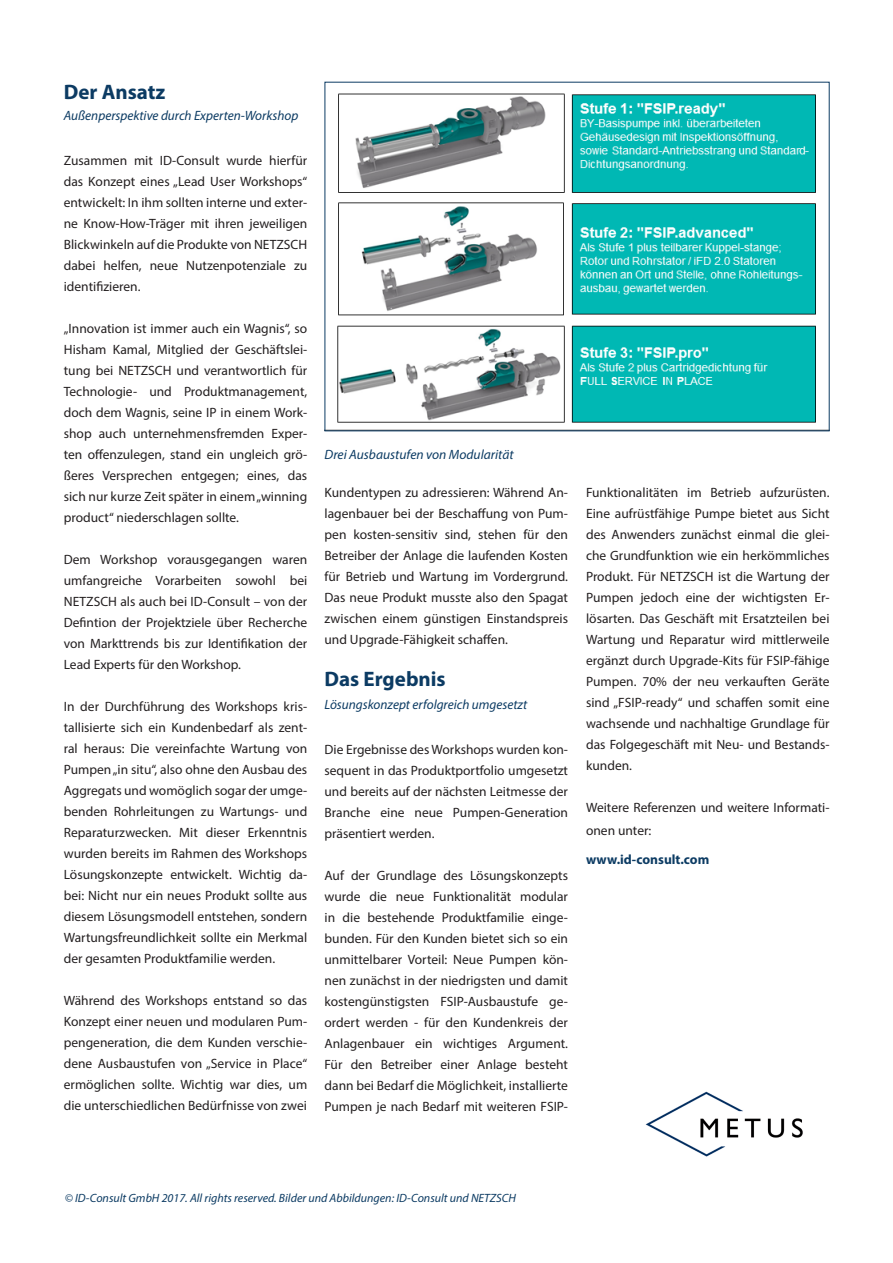
<style>
.page{position:relative;width:893px;height:1263px;background:#fff}
.page>*{position:absolute;margin:0;border:0;box-sizing:border-box;transform-origin:0 0}
.Fließtext{font:700 21px "Myriad Pro";color:#0c3b63}
.Sub-Headline_dick{font:700 21px "Myriad Pro";color:#0c3b63}
.Fließtext-2{font:13.5px/21px "Myriad Pro";color:#231f20;text-align:justify}
.Fließtext-3{font:italic 13.5px "Myriad Pro";color:#0c3b63}
.Fließtext-4{font:700 13.5px "Myriad Pro";color:#0c3b63}
.Fließtext-5{font:italic 12px "Myriad Pro";color:#0c3b63}
</style>
<div class="page">
<img style="left:337px;top:93px;width:479px;height:330px">
<img style="left:645px;top:1091px;width:158px;height:66px">
<p class="Sub-Headline_dick" style="left:64px;top:78px;width:103px">Der Ansatz</p>
<p class="Fließtext-3" style="left:64px;top:107px;width:236px">Außenperspektive durch Experten-Workshop</p>
<p class="Fließtext-2" style="left:64px;top:150px;width:245px">Zusammen mit ID-Consult wurde hierfür das Konzept eines „Lead User Workshops“ entwickelt: In ihm sollten interne und exter&shy;ne Know-How-Träger mit ihren jeweiligen Blickwinkeln auf die Produkte von NETZSCH dabei helfen, neue Nutzenpotenziale zu identifizieren.</p>
<p class="Fließtext-2" style="left:64px;top:318px;width:245px">„Innovation ist immer auch ein Wagnis“, so Hisham Kamal, Mitglied der Geschäftslei&shy;tung bei NETZSCH und verantwortlich für Technologie- und Produktmanagement, doch dem Wagnis, seine IP in einem Work&shy;shop auch unternehmensfremden Exper&shy;ten offenzulegen, stand ein ungleich grö&shy;ßeres Versprechen entgegen; eines, das sich nur kurze Zeit später in einem „winning product“ niederschlagen sollte.</p>
<p class="Fließtext-2" style="left:64px;top:549px;width:245px">Dem Workshop vorausgegangen waren umfangreiche Vorarbeiten sowohl bei NETZSCH als auch bei ID-Consult – von der Defintion der Projektziele über Recherche von Markttrends bis zur Identifikation der Lead Experts für den Workshop.</p>
<p class="Fließtext-2" style="left:64px;top:696px;width:245px">In der Durchführung des Workshops kris&shy;tallisierte sich ein Kundenbedarf als zent&shy;ral heraus: Die vereinfachte Wartung von Pumpen „in situ“, also ohne den Ausbau des Aggregats und womöglich sogar der umge&shy;benden Rohrleitungen zu Wartungs- und Reparaturzwecken. Mit dieser Erkenntnis wurden bereits im Rahmen des Workshops Lösungskonzepte entwickelt. Wichtig da&shy;bei: Nicht nur ein neues Produkt sollte aus diesem Lösungsmodell entstehen, sondern Wartungsfreundlichkeit sollte ein Merkmal der gesamten Produktfamilie werden.</p>
<p class="Fließtext-2" style="left:64px;top:990px;width:245px">Während des Workshops entstand so das Konzept einer neuen und modularen Pum&shy;pengeneration, die dem Kunden verschie&shy;dene Ausbaustufen von „Service in Place“ ermöglichen sollte. Wichtig war dies, um die unterschiedlichen Bedürfnisse von zwei</p>
<p class="Fließtext-3" style="left:325px;top:446px;width:191px">Drei Ausbaustufen von Modularität</p>
<p class="Fließtext-2" style="left:325px;top:482px;width:245px">Kundentypen zu adressieren: Während An&shy;lagenbauer bei der Beschaffung von Pum&shy;pen kosten-sensitiv sind, stehen für den Betreiber der Anlage die laufenden Kosten für Betrieb und Wartung im Vordergrund.<br>Das neue Produkt musste also den Spagat zwischen einem günstigen Einstandspreis und Upgrade-Fähigkeit schaffen.</p>
<p class="Fließtext" style="left:325px;top:665px;width:123px">Das Ergebnis</p>
<p class="Fließtext-3" style="left:325px;top:696px;width:204px">Lösungskonzept erfolgreich umgesetzt</p>
<p class="Fließtext-2" style="left:325px;top:738px;width:245px">Die Ergebnisse des Workshops wurden kon&shy;sequent in das Produktportfolio umgesetzt und bereits auf der nächsten Leitmesse der Branche eine neue Pumpen-Generation präsentiert werden.</p>
<p class="Fließtext-2" style="left:325px;top:864px;width:245px">Auf der Grundlage des Lösungskonzepts wurde die neue Funktionalität modular in die bestehende Produktfamilie einge&shy;bunden. Für den Kunden bietet sich so ein unmittelbarer Vorteil: Neue Pumpen kön&shy;nen zunächst in der niedrigsten und damit kostengünstigsten FSIP-Ausbaustufe ge&shy;ordert werden - für den Kundenkreis der Anlagenbauer ein wichtiges Argument.<br>Für den Betreiber einer Anlage besteht dann bei Bedarf die Möglichkeit, installierte Pumpen je nach Bedarf mit weiteren FSIP-</p>
<p class="Fließtext-2" style="left:586px;top:482px;width:245px">Funktionalitäten im Betrieb aufzurüsten.<br>Eine aufrüstfähige Pumpe bietet aus Sicht des Anwenders zunächst einmal die glei&shy;che Grundfunktion wie ein herkömmliches Produkt. Für NETZSCH ist die Wartung der Pumpen jedoch eine der wichtigsten Er&shy;lösarten. Das Geschäft mit Ersatzteilen bei Wartung und Reparatur wird mittlerweile ergänzt durch Upgrade-Kits für FSIP-fähige Pumpen. 70% der neu verkauften Geräte sind „FSIP-ready“ und schaffen somit eine wachsende und nachhaltige Grundlage für das Folgegeschäft mit Neu- und Bestands&shy;kunden.</p>
<p class="Fließtext-2" style="left:586px;top:796px;width:245px;line-height:22.5px">Weitere Referenzen und weitere Informati&shy;onen unter:</p>
<p class="Fließtext-4" style="left:586px;top:851px;width:125px">www.id-consult.com</p>
<p class="Fließtext-5" style="left:65px;top:1190px;width:453px">© ID-Consult GmbH 2017. All rights reserved. Bilder und Abbildungen: ID-Consult und NETZSCH</p>
</div>
